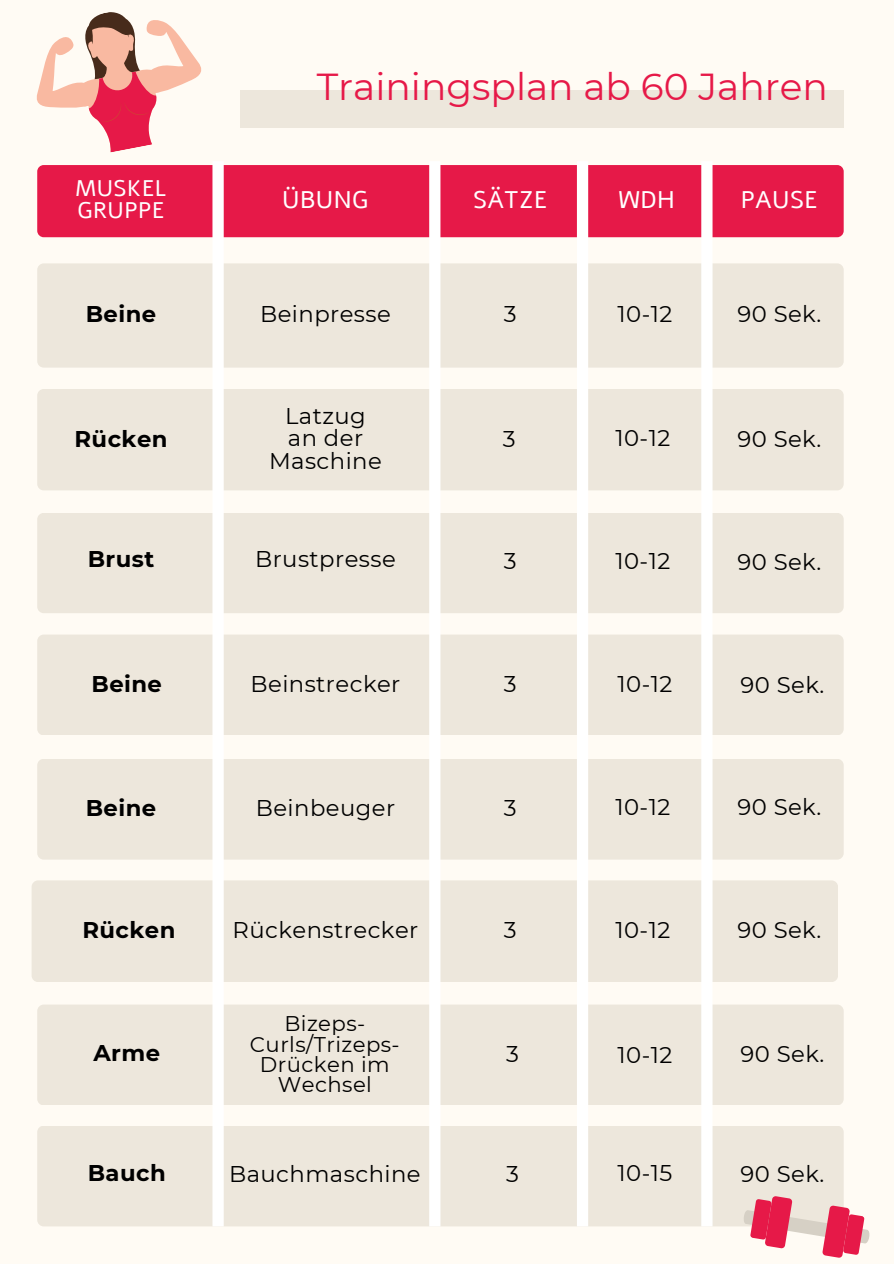
<style>
.page{position:relative;width:894px;height:1264px;background:#fff}
.page>*{position:absolute;margin:0;border:0;box-sizing:border-box;transform-origin:0 0}
.t1{font:37.5px "Montserrat";color:#e61948}
.t2{font:24px "Alef";letter-spacing:.02em;color:#fff}
.t3{font:22.65px/22.5px "Montserrat";letter-spacing:.02em;color:#000;text-align:center}
.t4{font:700 22.65px "Montserrat";letter-spacing:.02em;color:#000}
.t5{font:22.5px/22.5px "Alef";letter-spacing:.02em;color:#fff}
.t6{font:21.15px/20.2px "Montserrat";letter-spacing:.02em;color:#000;text-align:center}
</style>
<div class="page">
<div style="left:0;top:0;width:893px;height:1263px;background:#fffbf4"></div>
<div style="left:240px;top:90px;width:603px;height:37px;background:#ede7dc"></div>
<div style="left:37px;top:165px;width:806px;height:72px;background:#e61948;border-radius:6px"></div>
<div style="left:37px;top:1004px;width:806px;height:101px;background:#ede7dc;border-radius:6px"></div>
<div style="left:37px;top:1125px;width:806px;height:101px;background:#ede7dc;border-radius:6px"></div>
<div style="left:37px;top:263px;width:806px;height:104px;background:#ede7dc;border-radius:6px"></div>
<div style="left:37px;top:389px;width:806px;height:101px;background:#ede7dc;border-radius:6px"></div>
<div style="left:37px;top:634px;width:806px;height:101px;background:#ede7dc;border-radius:6px"></div>
<div style="left:32px;top:880px;width:805px;height:102px;background:#ede7dc;border-radius:6px"></div>
<div style="left:37px;top:513px;width:806px;height:100px;background:#ede7dc;border-radius:6px"></div>
<div style="left:37px;top:758px;width:806px;height:101px;background:#ede7dc;border-radius:6px"></div>
<div style="left:212px;top:161px;width:12px;height:1065px;background:#fff"></div>
<div style="left:429px;top:161px;width:11px;height:1065px;background:#fff"></div>
<div style="left:576px;top:161px;width:12px;height:1065px;background:#fff"></div>
<svg style="left:36px;top:12px;width:166px;height:141px"></svg>
<div style="left:701px;top:161px;width:11px;height:1065px;background:#fff"></div>
<svg style="left:735px;top:1157px;width:135px;height:101px"></svg>
<h1 class="t1" style="left:316px;top:64px;width:512px">Trainingsplan ab 60 Jahren</h1>
<h2 class="t5" style="left:75px;top:177px;width:92px">MUSKEL<br>GRUPPE</h2>
<h2 class="t2" style="left:282px;top:184px;width:88px">ÜBUNG</h2>
<h2 class="t2" style="left:618px;top:184px;width:58px">WDH</h2>
<p class="t2" style="left:473px;top:184px;width:76px">SÄTZE</p>
<p class="t2" style="left:740px;top:184px;width:78px">PAUSE</p>
<h2 class="t4" style="left:86px;top:300px;width:72px">Beine</h2>
<h3 class="t3" style="left:260px;top:303px;width:132px">Beinpresse</h3>
<h4 class="t3" style="left:503px;top:303px;width:14px">3</h4>
<h4 class="t3" style="left:737px;top:303px;width:85px">90 Sek.</h4>
<h4 class="t3" style="left:617px;top:303px;width:56px">10-12</h4>
<h2 class="t4" style="left:74px;top:425px;width:95px">Rücken</h2>
<h3 class="t3" style="left:269px;top:404px;width:114px">Latzug an der<br>Maschine</h3>
<p class="t3" style="left:502px;top:427px;width:14px">3</p>
<p class="t3" style="left:615px;top:427px;width:56px">10-12</p>
<h4 class="t3" style="left:737px;top:427px;width:85px">90 Sek.</h4>
<h3 class="t4" style="left:88px;top:545px;width:68px">Brust</h3>
<h4 class="t3" style="left:255px;top:547px;width:142px">Brustpresse</h4>
<h4 class="t3" style="left:503px;top:550px;width:14px">3</h4>
<h3 class="t3" style="left:615px;top:550px;width:56px">10-12</h3>
<h4 class="t3" style="left:737px;top:550px;width:85px">90 Sek.</h4>
<h4 class="t4" style="left:91px;top:669px;width:72px">Beine</h4>
<h4 class="t3" style="left:250px;top:672px;width:151px">Beinstrecker</h4>
<h4 class="t3" style="left:503px;top:672px;width:14px">3</h4>
<h4 class="t3" style="left:617px;top:672px;width:56px">10-12</h4>
<h3 class="t3" style="left:740px;top:673px;width:85px">90 Sek.</h3>
<p class="t4" style="left:86px;top:794px;width:72px">Beine</p>
<h4 class="t3" style="left:256px;top:796px;width:141px">Beinbeuger</h4>
<h3 class="t3" style="left:503px;top:796px;width:14px">3</h3>
<h4 class="t3" style="left:615px;top:796px;width:56px">10-12</h4>
<h4 class="t3" style="left:737px;top:796px;width:85px">90 Sek.</h4>
<p class="t4" style="left:82px;top:916px;width:95px">Rücken</p>
<h3 class="t3" style="left:232px;top:918px;width:187px">Rückenstrecker</h3>
<h4 class="t3" style="left:503px;top:918px;width:14px">3</h4>
<p class="t3" style="left:615px;top:919px;width:56px">10-12</p>
<h4 class="t3" style="left:737px;top:919px;width:85px">90 Sek.</h4>
<h4 class="t4" style="left:93px;top:1038px;width:68px">Arme</h4>
<h4 class="t6" style="left:250px;top:1013px;width:151px">Bizeps-<br>Curls/Trizeps-<br>Drücken im<br>Wechsel</h4>
<h4 class="t3" style="left:506px;top:1042px;width:14px">3</h4>
<h4 class="t3" style="left:617px;top:1043px;width:56px">10-12</h4>
<p class="t3" style="left:740px;top:1042px;width:85px">90 Sek.</p>
<h4 class="t4" style="left:88px;top:1158px;width:79px">Bauch</h4>
<p class="t3" style="left:229px;top:1162px;width:193px">Bauchmaschine</p>
<h4 class="t3" style="left:506px;top:1162px;width:14px">3</h4>
<h3 class="t3" style="left:617px;top:1161px;width:56px">10-15</h3>
<p class="t3" style="left:740px;top:1162px;width:85px">90 Sek.</p>
</div>
